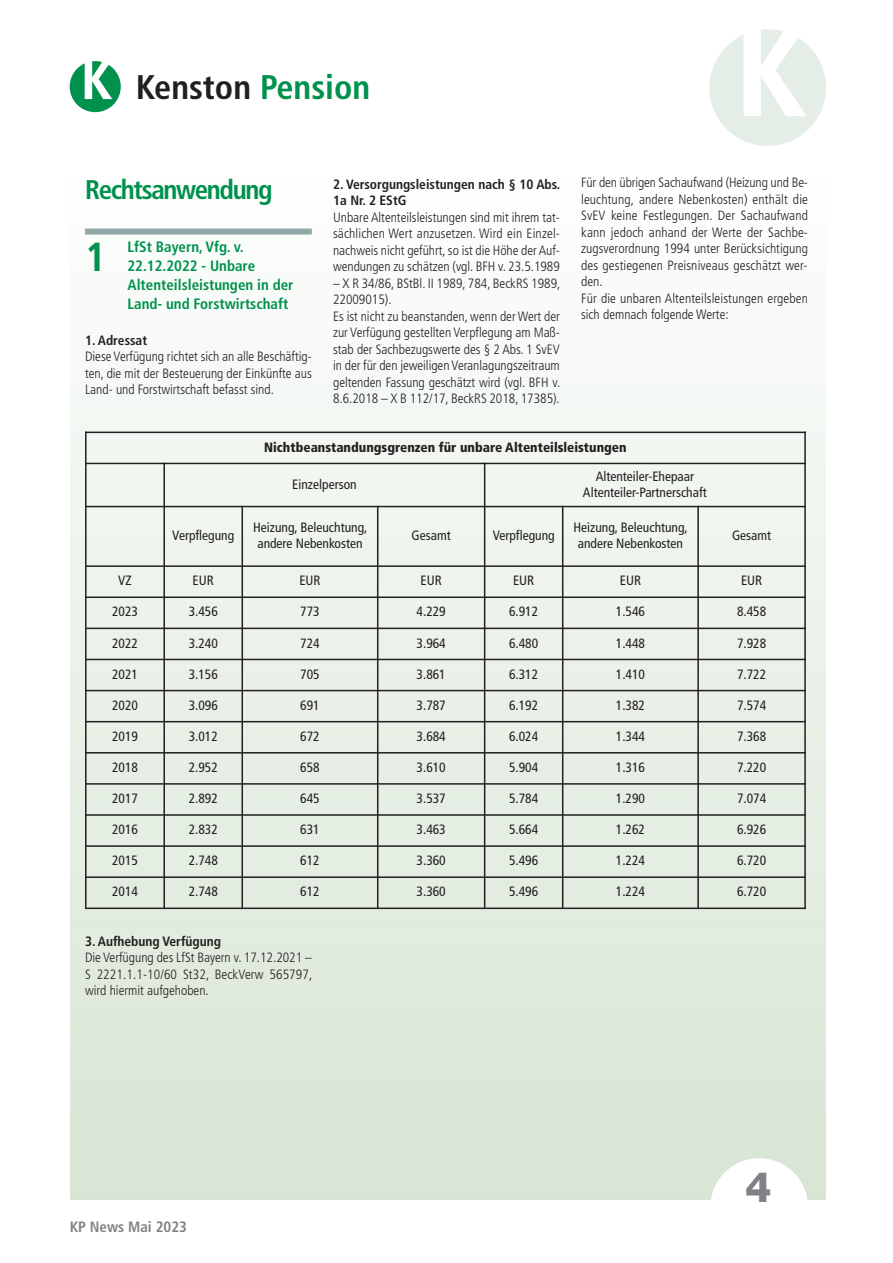
<style>
.page{position:relative;width:893px;height:1263px;background:#fff}
.page>*{position:absolute;margin:0;border:0;box-sizing:border-box;transform-origin:0 0}
.t1{font:800 42px "Helvetica Neue";color:#808285}
.t2{font:700 condensed 40.5px "Frutiger";color:#00914d}
.t3{font:700 condensed 34.2px "Frutiger";color:#231f20}
.t4{font:700 condensed 27px "Frutiger";letter-spacing:-.05em;color:#00914d}
.t5{font:700 condensed 15px/19.2px "Frutiger";color:#00914d}
.t6{font:700 condensed 15px "Frutiger";color:#808285}
.t7{font:300 condensed 13.5px/16.5px "Frutiger";color:#231f20;text-align:justify}
.t8{font:condensed 13.5px/16.2px "Frutiger";color:#231f20;text-align:center}
.t9{font:700 condensed 13.5px/16.5px "Frutiger";color:#231f20}
.t10{font:900 condensed 13.5px "Frutiger";color:#231f20}
.s1{color:#00914d}
</style>
<div class="page">
<div style="left:70px;top:168px;width:756px;height:1031px;background:linear-gradient(to bottom,#fcfdfd,#d7e4d3)"></div>
<div style="left:710px;top:1158px;width:98px;height:98px;background:#fff;border-radius:50%"></div>
<div style="left:85px;top:229px;width:227px;height:6px;background:#91a6a7"></div>
<svg style="left:709px;top:29px;width:117px;height:117px"></svg>
<svg style="left:70px;top:61px;width:51px;height:51px"></svg>
<hr style="left:85px;top:432px;width:2px;height:477px;background:#231f20">
<hr style="left:163px;top:463px;width:2px;height:446px;background:#231f20">
<hr style="left:242px;top:506px;width:1px;height:403px;background:#231f20">
<hr style="left:377px;top:506px;width:1px;height:403px;background:#231f20">
<hr style="left:484px;top:463px;width:1px;height:446px;background:#231f20">
<hr style="left:562px;top:506px;width:1px;height:403px;background:#231f20">
<hr style="left:697px;top:506px;width:2px;height:403px;background:#231f20">
<hr style="left:804px;top:432px;width:2px;height:477px;background:#231f20">
<hr style="left:85px;top:432px;width:721px;height:1px;background:#231f20">
<hr style="left:85px;top:463px;width:721px;height:1px;background:#231f20">
<hr style="left:85px;top:506px;width:721px;height:1px;background:#231f20">
<hr style="left:85px;top:565px;width:721px;height:2px;background:#231f20">
<hr style="left:85px;top:596px;width:721px;height:2px;background:#231f20">
<hr style="left:85px;top:628px;width:721px;height:1px;background:#231f20">
<hr style="left:85px;top:659px;width:721px;height:1px;background:#231f20">
<hr style="left:85px;top:690px;width:721px;height:1px;background:#231f20">
<hr style="left:85px;top:721px;width:721px;height:1px;background:#231f20">
<hr style="left:85px;top:752px;width:721px;height:1px;background:#231f20">
<hr style="left:85px;top:783px;width:721px;height:2px;background:#231f20">
<hr style="left:85px;top:814px;width:721px;height:2px;background:#231f20">
<hr style="left:85px;top:845px;width:721px;height:2px;background:#231f20">
<hr style="left:85px;top:876px;width:721px;height:2px;background:#231f20">
<hr style="left:85px;top:907px;width:721px;height:2px;background:#231f20">
<h3 class="t3" style="left:136px;top:73px;width:236px">Kenston <span class="s1">Pension</span></h3>
<h3 class="t4" style="left:85px;top:179px;width:189px">Rechtsanwendung</h3>
<h2 class="t2" style="left:85px;top:240px;width:23px">1</h2>
<p class="t5" style="left:127px;top:238px;width:168px">LfSt Bayern, Vfg. v.<br>22.12.2022 - Unbare<br>Altenteilsleistungen in der<br>Land- und Forstwirtschaft</p>
<p class="t9" style="left:85px;top:333px;width:64px">1. Adressat</p>
<p class="t7" style="left:85px;top:349px;width:228px">Diese Verfügung richtet sich an alle Beschäftig&shy;ten, die mit der Besteuerung der Einkünfte aus Land- und Forstwirtschaft befasst sind.</p>
<p class="t9" style="left:333px;top:177px;width:229px">2. Versorgungsleistungen nach § 10 Abs.<br>1a Nr. 2 EStG</p>
<p class="t7" style="left:333px;top:210px;width:228px">Unbare Altenteilsleistungen sind mit ihrem tat&shy;sächlichen Wert anzusetzen. Wird ein Einzel&shy;nachweis nicht geführt, so ist die Höhe der Auf&shy;wendungen zu schätzen (vgl. BFH v. 23.5.1989</p>
<p class="t7" style="left:333px;top:276px;width:229px;text-align:left">– X R 34/86, BStBl. II 1989, 784, BeckRS 1989, 22009015).<br>Es ist nicht zu beanstanden, wenn derWert der zur Verfügung gestellten Verpflegung am Maß&shy;stab der Sachbezugswerte des § 2 Abs. 1 SvEV in der für den jeweiligen Veranlagungszeitraum geltenden Fassung geschätzt wird (vgl. BFH v.<br>8.6.2018 – X B 112/17, BeckRS 2018, 17385).</p>
<p class="t7" style="left:581px;top:175px;width:228px;text-align:left">Für den übrigen Sachaufwand (Heizung und Be&shy;leuchtung, andere Nebenkosten) enthält die SvEV keine Festlegungen. Der Sachaufwand kann jedoch anhand der Werte der Sachbe&shy;zugsverordnung 1994 unter Berücksichtigung des gestiegenen Preisniveaus geschätzt wer&shy;den.<br>Für die unbaren Altenteilsleistungen ergeben sich demnach folgende Werte:</p>
<p class="t10" style="left:264px;top:441px;width:364px">Nichtbeanstandungsgrenzen für unbare Altenteilsleistungen</p>
<p class="t8" style="left:292px;top:477px;width:66px">Einzelperson</p>
<p class="t8" style="left:583px;top:469px;width:125px">Altenteiler-Ehepaar<br>Altenteiler-Partnerschaft</p>
<p class="t8" style="left:172px;top:528px;width:63px">Verpflegung</p>
<p class="t8" style="left:253px;top:520px;width:116px">Heizung, Beleuchtung, andere Nebenkosten</p>
<p class="t8" style="left:412px;top:528px;width:41px">Gesamt</p>
<p class="t8" style="left:493px;top:528px;width:63px">Verpflegung</p>
<p class="t8" style="left:573px;top:520px;width:116px">Heizung, Beleuchtung, andere Nebenkosten</p>
<p class="t8" style="left:732px;top:528px;width:41px">Gesamt</p>
<p class="t8" style="left:118px;top:574px;width:15px">VZ</p>
<p class="t8" style="left:193px;top:574px;width:23px">EUR</p>
<p class="t8" style="left:299px;top:574px;width:23px">EUR</p>
<p class="t8" style="left:421px;top:574px;width:23px">EUR</p>
<p class="t8" style="left:513px;top:574px;width:23px">EUR</p>
<p class="t8" style="left:620px;top:574px;width:23px">EUR</p>
<p class="t8" style="left:741px;top:574px;width:23px">EUR</p>
<p class="t8" style="left:112px;top:605px;width:27px">2023</p>
<p class="t8" style="left:189px;top:605px;width:31px">3.456</p>
<p class="t8" style="left:300px;top:605px;width:21px">773</p>
<p class="t8" style="left:417px;top:605px;width:31px">4.229</p>
<p class="t8" style="left:509px;top:605px;width:31px">6.912</p>
<p class="t8" style="left:616px;top:605px;width:31px">1.546</p>
<p class="t8" style="left:737px;top:605px;width:31px">8.458</p>
<p class="t8" style="left:112px;top:636px;width:27px">2022</p>
<p class="t8" style="left:189px;top:636px;width:31px">3.240</p>
<p class="t8" style="left:300px;top:636px;width:21px">724</p>
<p class="t8" style="left:417px;top:636px;width:31px">3.964</p>
<p class="t8" style="left:509px;top:636px;width:31px">6.480</p>
<p class="t8" style="left:616px;top:636px;width:31px">1.448</p>
<p class="t8" style="left:737px;top:636px;width:31px">7.928</p>
<p class="t8" style="left:112px;top:667px;width:27px">2021</p>
<p class="t8" style="left:189px;top:667px;width:31px">3.156</p>
<p class="t8" style="left:300px;top:667px;width:21px">705</p>
<p class="t8" style="left:417px;top:667px;width:31px">3.861</p>
<p class="t8" style="left:509px;top:667px;width:31px">6.312</p>
<p class="t8" style="left:616px;top:667px;width:31px">1.410</p>
<p class="t8" style="left:737px;top:667px;width:31px">7.722</p>
<p class="t8" style="left:112px;top:698px;width:27px">2020</p>
<p class="t8" style="left:189px;top:698px;width:31px">3.096</p>
<p class="t8" style="left:300px;top:698px;width:21px">691</p>
<p class="t8" style="left:417px;top:698px;width:31px">3.787</p>
<p class="t8" style="left:509px;top:698px;width:31px">6.192</p>
<p class="t8" style="left:616px;top:698px;width:31px">1.382</p>
<p class="t8" style="left:737px;top:698px;width:31px">7.574</p>
<p class="t8" style="left:112px;top:729px;width:27px">2019</p>
<p class="t8" style="left:189px;top:729px;width:31px">3.012</p>
<p class="t8" style="left:300px;top:729px;width:21px">672</p>
<p class="t8" style="left:417px;top:729px;width:31px">3.684</p>
<p class="t8" style="left:509px;top:729px;width:31px">6.024</p>
<p class="t8" style="left:616px;top:729px;width:31px">1.344</p>
<p class="t8" style="left:737px;top:729px;width:31px">7.368</p>
<p class="t8" style="left:112px;top:760px;width:27px">2018</p>
<p class="t8" style="left:189px;top:760px;width:31px">2.952</p>
<p class="t8" style="left:300px;top:760px;width:21px">658</p>
<p class="t8" style="left:417px;top:760px;width:31px">3.610</p>
<p class="t8" style="left:509px;top:760px;width:31px">5.904</p>
<p class="t8" style="left:616px;top:760px;width:31px">1.316</p>
<p class="t8" style="left:737px;top:760px;width:31px">7.220</p>
<p class="t8" style="left:112px;top:791px;width:27px">2017</p>
<p class="t8" style="left:189px;top:791px;width:31px">2.892</p>
<p class="t8" style="left:300px;top:791px;width:21px">645</p>
<p class="t8" style="left:417px;top:791px;width:31px">3.537</p>
<p class="t8" style="left:509px;top:791px;width:31px">5.784</p>
<p class="t8" style="left:616px;top:791px;width:31px">1.290</p>
<p class="t8" style="left:737px;top:791px;width:31px">7.074</p>
<p class="t8" style="left:112px;top:822px;width:27px">2016</p>
<p class="t8" style="left:189px;top:822px;width:31px">2.832</p>
<p class="t8" style="left:300px;top:822px;width:21px">631</p>
<p class="t8" style="left:417px;top:822px;width:31px">3.463</p>
<p class="t8" style="left:509px;top:822px;width:31px">5.664</p>
<p class="t8" style="left:616px;top:822px;width:31px">1.262</p>
<p class="t8" style="left:737px;top:822px;width:31px">6.926</p>
<p class="t8" style="left:112px;top:853px;width:27px">2015</p>
<p class="t8" style="left:189px;top:853px;width:31px">2.748</p>
<p class="t8" style="left:300px;top:853px;width:21px">612</p>
<p class="t8" style="left:417px;top:853px;width:31px">3.360</p>
<p class="t8" style="left:509px;top:853px;width:31px">5.496</p>
<p class="t8" style="left:616px;top:853px;width:31px">1.224</p>
<p class="t8" style="left:737px;top:853px;width:31px">6.720</p>
<p class="t8" style="left:112px;top:885px;width:27px">2014</p>
<p class="t8" style="left:189px;top:885px;width:31px">2.748</p>
<p class="t8" style="left:300px;top:885px;width:21px">612</p>
<p class="t8" style="left:417px;top:885px;width:31px">3.360</p>
<p class="t8" style="left:509px;top:885px;width:31px">5.496</p>
<p class="t8" style="left:616px;top:885px;width:31px">1.224</p>
<p class="t8" style="left:737px;top:885px;width:31px">6.720</p>
<p class="t9" style="left:85px;top:934px;width:137px">3. Aufhebung Verfügung</p>
<p class="t7" style="left:85px;top:950px;width:229px">Die Verfügung des LfSt Bayern v. 17.12.2021 – S 2221.1.1-10/60 St32, BeckVerw 565797, wird hiermit aufgehoben.</p>
<p class="t6" style="left:70px;top:1221px;width:119px">KP News Mai 2023</p>
<h1 class="t1" style="left:745px;top:1171px;width:28px">4</h1>
</div>
